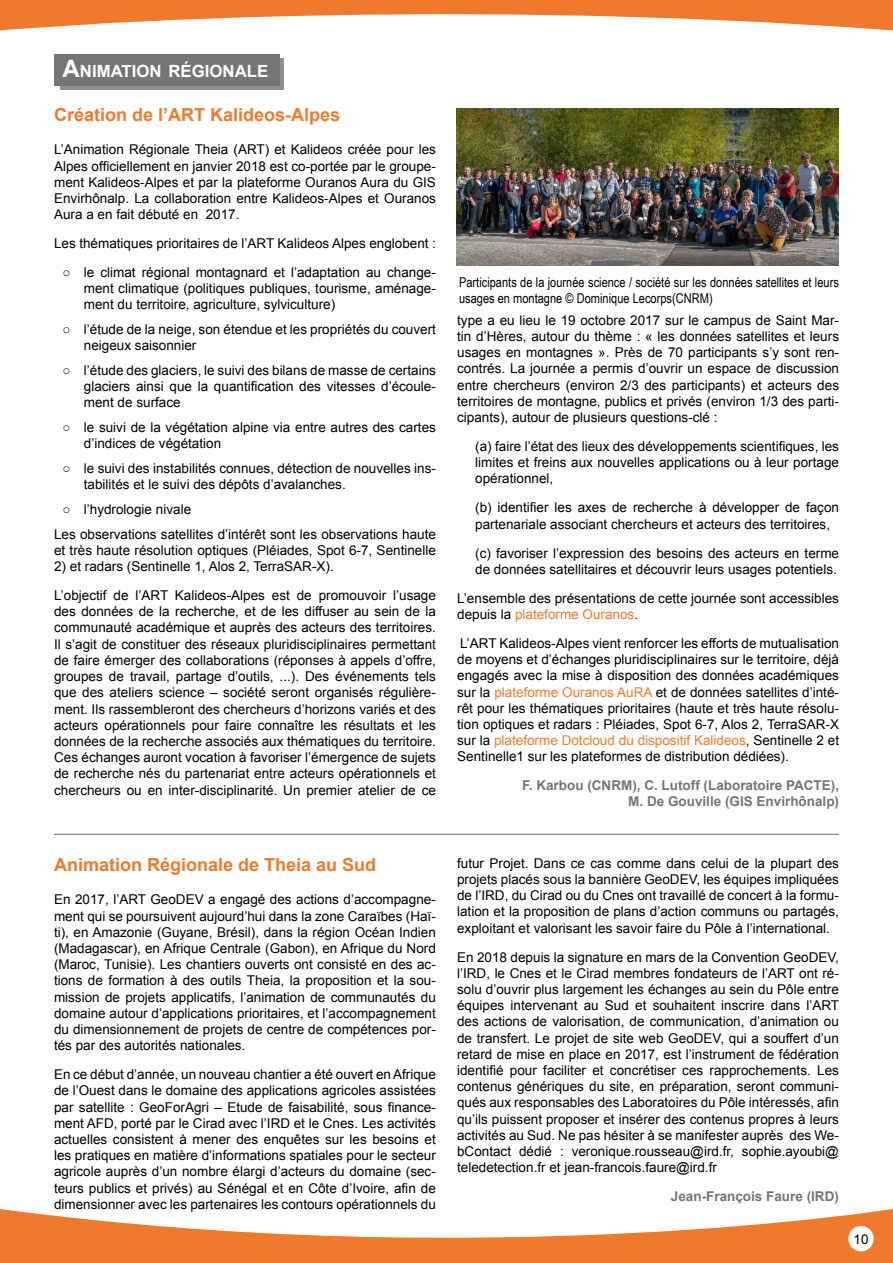
<style>
.page{position:relative;width:893px;height:1263px;background:#fff}
.page>*{position:absolute;margin:0;border:0;box-sizing:border-box;transform-origin:0 0}
.t1{font:700 18px "Arial";color:#ef7a2e}
.t2{font:700 16.8px "Arial";color:#fff}
.t3{font:13.5px/16.2px "Arial";color:#000;text-align:justify}
.t4{font:13.5px/16.2px "Arial Narrow";color:#000}
.t5{font:700 13.5px/16.2px "Arial";color:#757575;text-align:right}
.s1{font-size:24px}
.s2{color:#f17b2e}
</style>
<div class="page">
<svg style="left:0;top:0;width:893px;height:30px"></svg>
<div style="left:54px;top:54px;width:225px;height:32px;background:#757575"></div>
<div style="left:60px;top:58px;width:224px;height:32px;background:#757575"></div>
<hr style="left:54px;top:834px;width:785px;height:1px;background:#757575">
<img style="left:457px;top:108px;width:382px;height:157px">
<svg style="left:0;top:1209px;width:893px;height:54px;fill:#ef7a2e"></svg>
<div style="left:848px;top:1226px;width:26px;height:25px;background:#fff;border-radius:50%"></div>
<p class="t2" style="left:63px;top:60px;width:207px"><span class="s1">A</span>NIMATION RÉGIONALE</p>
<h1 class="t1" style="left:54px;top:103px;width:288px">Création de l’ART Kalideos-Alpes</h1>
<p class="t3" style="left:54px;top:142px;width:383px">L’Animation Régionale Theia (ART) et Kalideos créée pour les Alpes officiellement en janvier 2018 est co-portée par le groupe&shy;ment Kalideos-Alpes et par la plateforme Ouranos Aura du GIS Envirhônalp. La collaboration entre Kalideos-Alpes et Ouranos Aura a en fait débuté en 2017.</p>
<p class="t3" style="left:54px;top:235px;width:383px">Les thématiques prioritaires de l’ART Kalideos Alpes englobent :</p>
<p class="t3" style="left:84px;top:264px;width:354px;text-indent:-21px">○ le climat régional montagnard et l’adaptation au change&shy;ment climatique (politiques publiques, tourisme, aménage&shy;ment du territoire, agriculture, sylviculture)</p>
<p class="t3" style="left:84px;top:321px;width:354px;text-indent:-21px">○ l’étude de la neige, son étendue et les propriétés du couvert neigeux saisonnier</p>
<p class="t3" style="left:84px;top:362px;width:354px;text-indent:-21px">○ l’étude des glaciers, le suivi des bilans de masse de certains glaciers ainsi que la quantification des vitesses d’écoule&shy;ment de surface</p>
<p class="t3" style="left:84px;top:419px;width:354px;text-indent:-21px">○ le suivi de la végétation alpine via entre autres des cartes d’indices de végétation</p>
<p class="t3" style="left:84px;top:460px;width:354px;text-indent:-21px">○ le suivi des instabilités connues, détection de nouvelles ins&shy;tabilités et le suivi des dépôts d’avalanches.</p>
<p class="t3" style="left:54px;top:497px;width:383px;line-height:24.8px;text-indent:9px">○ l’hydrologie nivale<br>Les observations satellites d’intérêt sont les observations haute</p>
<p class="t3" style="left:54px;top:542px;width:383px">et très haute résolution optiques (Pléiades, Spot 6-7, Sentinelle</p>
<p class="t3" style="left:54px;top:552px;width:383px;line-height:29px">2) et radars (Sentinelle 1, Alos 2, TerraSAR-X).<br>L’objectif de l’ART Kalideos-Alpes est de promouvoir l’usage</p>
<p class="t3" style="left:54px;top:604px;width:383px">des données de la recherche, et de les diffuser au sein de la communauté académique et auprès des acteurs des territoires.<br>Il s’agit de constituer des réseaux pluridisciplinaires permettant de faire émerger des collaborations (réponses à appels d’offre, groupes de travail, partage d’outils, ...). Des événements tels que des ateliers science – société seront organisés régulière&shy;ment. Ils rassembleront des chercheurs d’horizons variés et des acteurs opérationnels pour faire connaître les résultats et les données de la recherche associés aux thématiques du territoire.<br>Ces échanges auront vocation à favoriser l’émergence de sujets de recherche nés du partenariat entre acteurs opérationnels et chercheurs ou en inter-disciplinarité. Un premier atelier de ce</p>
<h1 class="t1" style="left:54px;top:853px;width:324px">Animation Régionale de Theia au Sud</h1>
<p class="t3" style="left:54px;top:892px;width:383px">En 2017, l’ART GeoDEV a engagé des actions d’accompagne&shy;ment qui se poursuivent aujourd’hui dans la zone Caraïbes (Haï&shy;ti), en Amazonie (Guyane, Brésil), dans la région Océan Indien (Madagascar), en Afrique Centrale (Gabon), en Afrique du Nord (Maroc, Tunisie). Les chantiers ouverts ont consisté en des ac&shy;tions de formation à des outils Theia, la proposition et la sou&shy;mission de projets applicatifs, l’animation de communautés du domaine autour d’applications prioritaires, et l’accompagnement du dimensionnement de projets de centre de compétences por&shy;tés par des autorités nationales.</p>
<p class="t3" style="left:54px;top:1066px;width:383px">En ce début d’année, un nouveau chantier a été ouvert en Afrique de l’Ouest dans le domaine des applications agricoles assistées par satellite : GeoForAgri – Etude de faisabilité, sous finance&shy;ment AFD, porté par le Cirad avec l’IRD et le Cnes. Les activités actuelles consistent à mener des enquêtes sur les besoins et les pratiques en matière d’informations spatiales pour le secteur agricole auprès d’un nombre élargi d’acteurs du domaine (sec&shy;teurs publics et privés) au Sénégal et en Côte d’Ivoire, afin de dimensionner avec les partenaires les contours opérationnels du</p>
<p class="t4" style="left:459px;top:273px;width:381px">Participants de la journée science / société sur les données satellites et leurs usages en montagne © Dominique Lecorps(CNRM)</p>
<p class="t3" style="left:457px;top:312px;width:383px">type a eu lieu le 19 octobre 2017 sur le campus de Saint Mar&shy;tin d’Hères, autour du thème : « les données satellites et leurs usages en montagnes ». Près de 70 participants s’y sont ren&shy;contrés. La journée a permis d’ouvrir un espace de discussion entre chercheurs (environ 2/3 des participants) et acteurs des territoires de montagne, publics et privés (environ 1/3 des parti&shy;cipants), autour de plusieurs questions-clé :</p>
<p class="t3" style="left:475px;top:438px;width:365px">(a) faire l’état des lieux des développements scientifiques, les limites et freins aux nouvelles applications ou à leur portage opérationnel,</p>
<p class="t3" style="left:475px;top:500px;width:365px">(b) identifier les axes de recherche à développer de façon partenariale associant chercheurs et acteurs des territoires,</p>
<p class="t3" style="left:475px;top:545px;width:365px">(c) favoriser l’expression des besoins des acteurs en terme de données satellitaires et découvrir leurs usages potentiels.</p>
<p class="t3" style="left:457px;top:590px;width:383px">L’ensemble des présentations de cette journée sont accessibles depuis la <span class="s2">plateforme Ouranos</span>.</p>
<p class="t3" style="left:457px;top:635px;width:383px">L’ART Kalideos-Alpes vient renforcer les efforts de mutualisation de moyens et d’échanges pluridisciplinaires sur le territoire, déjà engagés avec la mise à disposition des données académiques sur la <span class="s2">plateforme Ouranos AuRA</span> et de données satellites d’inté&shy;rêt pour les thématiques prioritaires (haute et très haute résolu&shy;tion optiques et radars : Pléiades, Spot 6-7, Alos 2, TerraSAR-X sur la <span class="s2">plateforme Dotcloud du dispositif Kalideos</span>, Sentinelle 2 et Sentinelle1 sur les plateformes de distribution dédiées).</p>
<p class="t5" style="left:522px;top:778px;width:318px">F. Karbou (CNRM), C. Lutoff (Laboratoire PACTE),<br>M. De Gouville (GIS Envirhônalp)</p>
<p class="t3" style="left:457px;top:855px;width:383px">futur Projet. Dans ce cas comme dans celui de la plupart des projets placés sous la bannière GeoDEV, les équipes impliquées de l’IRD, du Cirad ou du Cnes ont travaillé de concert à la formu&shy;lation et la proposition de plans d’action communs ou partagés, exploitant et valorisant les savoir faire du Pôle à l’international.</p>
<p class="t3" style="left:457px;top:949px;width:384px">En 2018 depuis la signature en mars de la Convention GeoDEV, l’IRD, le Cnes et le Cirad membres fondateurs de l’ART ont ré- solu d’ouvrir plus largement les échanges au sein du Pôle entre équipes intervenant au Sud et souhaitent inscrire dans l’ART des actions de valorisation, de communication, d’animation ou de transfert. Le projet de site web GeoDEV, qui a souffert d’un retard de mise en place en 2017, est l’instrument de fédération identifié pour faciliter et concrétiser ces rapprochements. Les contenus génériques du site, en préparation, seront communi&shy;qués aux responsables des Laboratoires du Pôle intéressés, afin qu’ils puissent proposer et insérer des contenus propres à leurs activités au Sud. Ne pas hésiter à se manifester auprès des We&shy;bContact dédié : veronique.rousseau@ird.fr, sophie.ayoubi@ teledetection.fr et jean-francois.faure@ird.fr</p>
<p class="t5" style="left:671px;top:1189px;width:170px">Jean-François Faure (IRD)</p>
<p class="t3" style="left:853px;top:1231px;width:17px">10</p>
</div>
